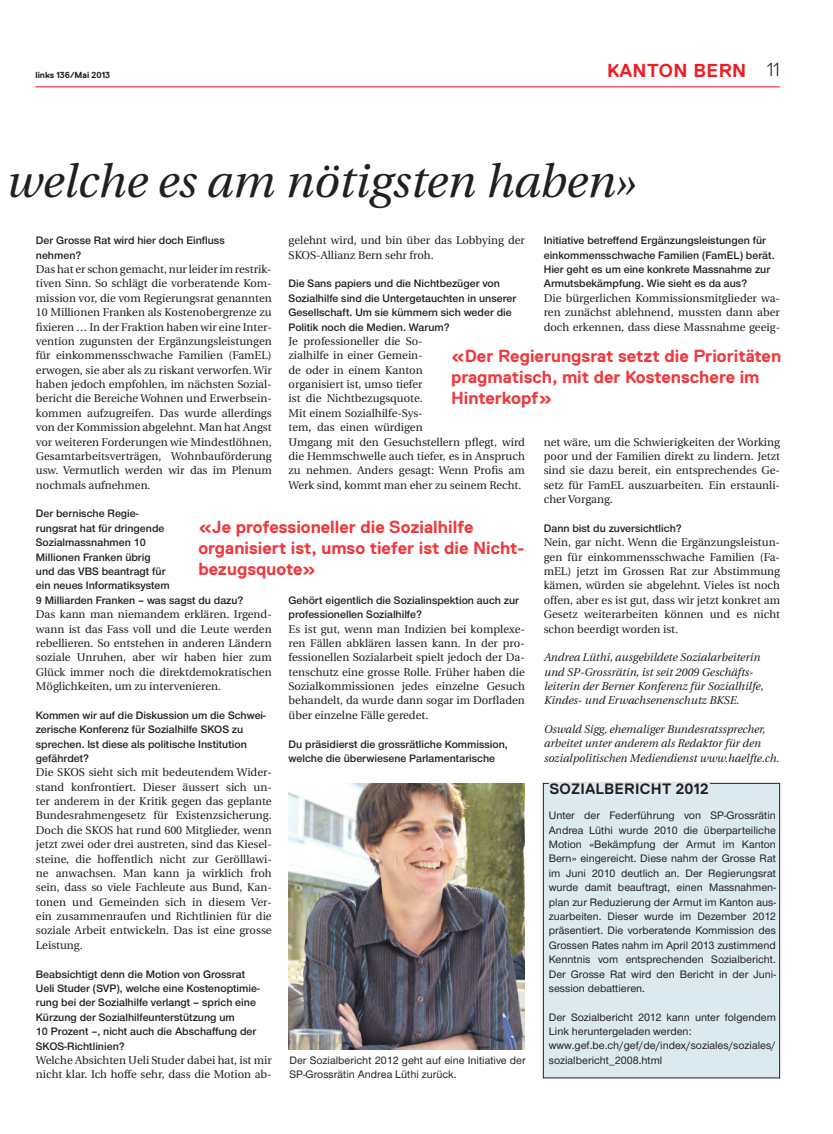
<style>
.page{position:relative;width:833px;height:1134px;background:#fff}
.page>*{position:absolute;margin:0;border:0;box-sizing:border-box;transform-origin:0 0}
.t1{font:italic 46.25px "Utopia";color:#231f20}
.t2{font:700 18.75px "Replica";color:#ee1d23}
.t3{font:300 18.75px "Replica";color:#231f20}
.t4{font:700 17.5px/21px "Replica";color:#ee3a3e}
.t5{font:700 15px "Replica";color:#231f20}
.t6{font:11.25px/14.4px "Utopia";color:#231f20;text-align:justify}
.t7{font:11.25px/14.4px "Nimbus San Nov Sem Bol";color:#231f20}
.t8{font:500 11.25px/14.4px "Nimbus San Nov";color:#231f20}
.t9{font:italic 11.25px/14.4px "Utopia";color:#231f20}
.t10{font:700 8.75px "Replica";color:#231f20}
</style>
<div class="page">
<hr style="left:35px;top:86px;width:745px;height:1px;background:#ee3a3e">
<div style="left:543px;top:783px;width:236px;height:295px;background:#dce9ee"></div>
<div style="left:543px;top:783px;width:237px;height:295px;border:1px solid #231f20"></div>
<div style="left:549px;top:783px;width:160px;height:22px;background:#dce9ee"></div>
<img style="left:288px;top:783px;width:237px;height:267px">
<p class="t10" style="left:35px;top:70px;width:76px">links 136/Mai 2013</p>
<h2 class="t2" style="left:607px;top:60px;width:22px">Kanton</h2>
<h2 class="t2" style="left:693px;top:60px;width:27px">Bern</h2>
<h2 class="t3" style="left:766px;top:59px;width:15px">11</h2>
<h1 class="t1" style="left:5px;top:156px;width:632px">welche es am nötigsten haben»</h1>
<p class="t6" style="left:288px;top:233px;width:238px">gelehnt wird, und bin über das Lobbying der<br>SKOS-Allianz Bern sehr froh.</p>
<p class="t7" style="left:288px;top:276px;width:229px">Die Sans papiers und die Nichtbezüger von Sozialhilfe sind die Untergetauchten in unserer Gesellschaft. Um sie kümmern sich weder die Politik noch die Medien. Warum?</p>
<p class="t6" style="left:288px;top:334px;width:238px;text-align:left">Je professioneller die So-<br>zialhilfe in einer Gemein-<br>de oder in einem Kanton<br>organisiert ist, umso tiefer<br>ist die Nichtbezugsquote.<br>Mit einem Sozialhilfe-Sys-<br>tem, das einen würdigen<br>Umgang mit den Gesuchstellern pflegt, wird die Hemmschwelle auch tiefer, es in Anspruch zu nehmen. Anders gesagt: Wenn Profis am<br>Werk sind, kommt man eher zu seinem Recht.</p>
<p class="t7" style="left:36px;top:233px;width:190px">Der Grosse Rat wird hier doch Einfluss nehmen?</p>
<p class="t6" style="left:36px;top:262px;width:237px">Das hat er schon gemacht, nur leider im restrik&shy;tiven Sinn. So schlägt die vorberatende Kom&shy;mission vor, die vom Regierungsrat genannten 10 Millionen Franken als Kostenobergrenze zu fixieren … In der Fraktion haben wir eine Inter&shy;vention zugunsten der Ergänzungsleistungen für einkommensschwache Familien (FamEL) erwogen, sie aber als zu riskant verworfen. Wir haben jedoch empfohlen, im nächsten Sozial&shy;bericht die Bereiche Wohnen und Erwerbsein&shy;kommen aufzugreifen. Das wurde allerdings von der Kommission abgelehnt. Man hat Angst vor weiteren Forderungen wie Mindestlöhnen, Gesamtarbeitsverträgen, Wohnbauförderung usw. Vermutlich werden wir das im Plenum nochmals aufnehmen.</p>
<p class="t7" style="left:36px;top:507px;width:209px">Der bernische Regie-<br>rungsrat hat für dringende<br>Sozialmassnahmen 10<br>Millionen Franken übrig<br>und das VBS beantragt für<br>ein neues Informatiksystem<br>9 Milliarden Franken – was sagst du dazu?</p>
<p class="t6" style="left:36px;top:607px;width:237px">Das kann man niemandem erklären. Irgend&shy;wann ist das Fass voll und die Leute werden rebellieren. So entstehen in anderen Ländern soziale Unruhen, aber wir haben hier zum Glück immer noch die direktdemokratischen Möglichkeiten, um zu intervenieren.</p>
<p class="t7" style="left:36px;top:708px;width:231px">Kommen wir auf die Diskussion um die Schwei&shy;zerische Konferenz für Sozialhilfe SKOS zu sprechen. Ist diese als politische Institution gefährdet?</p>
<p class="t6" style="left:36px;top:765px;width:237px">Die SKOS sieht sich mit bedeutendem Wider&shy;stand konfrontiert. Dieser äussert sich un&shy;ter anderem in der Kritik gegen das geplante Bundesrahmengesetz für Existenzsicherung.<br>Doch die SKOS hat rund 600 Mitglieder, wenn jetzt zwei oder drei austreten, sind das Kiesel&shy;steine, die hoffentlich nicht zur Gerölllawi&shy;ne anwachsen. Man kann ja wirklich froh sein, dass so viele Fachleute aus Bund, Kan&shy;tonen und Gemeinden sich in diesem Ver&shy;ein zusammenraufen und Richtlinien für die soziale Arbeit entwickeln. Das ist eine grosse Leistung.</p>
<p class="t7" style="left:36px;top:967px;width:225px">Beabsichtigt denn die Motion von Grossrat Ueli Studer (SVP), welche eine Kostenoptimie&shy;rung bei der Sozialhilfe verlangt – sprich eine Kürzung der Sozialhilfeunterstützung um<br>10 Prozent –, nicht auch die Abschaffung der SKOS-Richtlinien?</p>
<p class="t6" style="left:36px;top:1053px;width:237px">Welche Absichten Ueli Studer dabei hat, ist mir nicht klar. Ich hoffe sehr, dass die Motion ab-</p>
<p class="t7" style="left:544px;top:233px;width:232px">Initiative betreffend Ergänzungsleistungen für einkommensschwache Familien (FamEL) berät.<br>Hier geht es um eine konkrete Massnahme zur Armutsbekämpfung. Wie sieht es da aus?</p>
<p class="t6" style="left:544px;top:291px;width:238px">Die bürgerlichen Kommissionsmitglieder wa&shy;ren zunächst ablehnend, mussten dann aber doch erkennen, dass diese Massnahme geeig-</p>
<h3 class="t4" style="left:451px;top:345px;width:332px">«Der Regierungsrat setzt die Prioritäten pragmatisch, mit der Kostenschere im<br>Hinterkopf»</h3>
<p class="t6" style="left:544px;top:435px;width:238px">net wäre, um die Schwierigkeiten der Working poor und der Familien direkt zu lindern. Jetzt sind sie dazu bereit, ein entsprechendes Ge&shy;setz für FamEL auszuarbeiten. Ein erstaunli&shy;cher Vorgang.</p>
<p class="t7" style="left:544px;top:521px;width:139px">Dann bist du zuversichtlich?</p>
<p class="t6" style="left:544px;top:535px;width:238px">Nein, gar nicht. Wenn die Ergänzungsleistun&shy;gen für einkommensschwache Familien (Fa&shy;mEL) jetzt im Grossen Rat zur Abstimmung kämen, würden sie abgelehnt. Vieles ist noch offen, aber es ist gut, dass wir jetzt konkret am Gesetz weiterarbeiten können und es nicht schon beerdigt worden ist.</p>
<p class="t9" style="left:544px;top:650px;width:221px">Andrea Lüthi, ausgebildete Sozialarbeiterin und SP-Grossrätin, ist seit 2009 Geschäfts&shy;leiterin der Berner Konferenz für Sozialhilfe, Kindes- und Erwachsenenschutz BKSE.</p>
<p class="t9" style="left:544px;top:722px;width:237px">Oswald Sigg, ehemaliger Bundesratssprecher, arbeitet unter anderem als Redaktor für den sozialpolitischen Mediendienst www.haelfte.ch.</p>
<h3 class="t4" style="left:198px;top:517px;width:326px">«Je professioneller die Sozialhilfe organisiert ist, umso tiefer ist die Nicht&shy;bezugsquote»</h3>
<p class="t7" style="left:288px;top:593px;width:232px">Gehört eigentlich die Sozialinspektion auch zur professionellen Sozialhilfe?</p>
<p class="t6" style="left:288px;top:622px;width:238px">Es ist gut, wenn man Indizien bei komplexe&shy;ren Fällen abklären lassen kann. In der pro&shy;fessionellen Sozialarbeit spielt jedoch der Da&shy;tenschutz eine grosse Rolle. Früher haben die Sozialkommissionen jedes einzelne Gesuch behandelt, da wurde dann sogar im Dorfladen über einzelne Fälle geredet.</p>
<p class="t7" style="left:288px;top:737px;width:221px">Du präsidierst die grossrätliche Kommission, welche die überwiesene Parlamentarische</p>
<h3 class="t5" style="left:549px;top:780px;width:11px">sozialbericht</h3>
<h3 class="t5" style="left:676px;top:780px;width:35px">2012</h3>
<p class="t8" style="left:549px;top:808px;width:229px;text-align:justify">Unter der Federführung von SP-Grossrätin Andrea Lüthi wurde 2010 die überparteiliche Motion «Bekämpfung der Armut im Kanton Bern» eingereicht. Diese nahm der Grosse Rat im Juni 2010 deutlich an. Der Regierungsrat wurde damit beauftragt, einen Massnahmen&shy;plan zur Reduzierung der Armut im Kanton aus&shy;zuarbeiten. Dieser wurde im Dezember 2012 präsentiert. Die vorberatende Kommission des Grossen Rates nahm im April 2013 zustimmend Kenntnis vom entsprechenden Sozialbericht.<br>Der Grosse Rat wird den Bericht in der Juni&shy;session debattieren.</p>
<p class="t8" style="left:549px;top:1010px;width:228px">Der Sozialbericht 2012 kann unter folgendem Link heruntergeladen werden: www.gef.be.ch/gef/de/index/soziales/soziales/ sozialbericht_2008.html</p>
<p class="t8" style="left:289px;top:1053px;width:238px">Der Sozialbericht 2012 geht auf eine Initiative der<br>SP-Grossrätin Andrea Lüthi zurück.</p>
</div>
